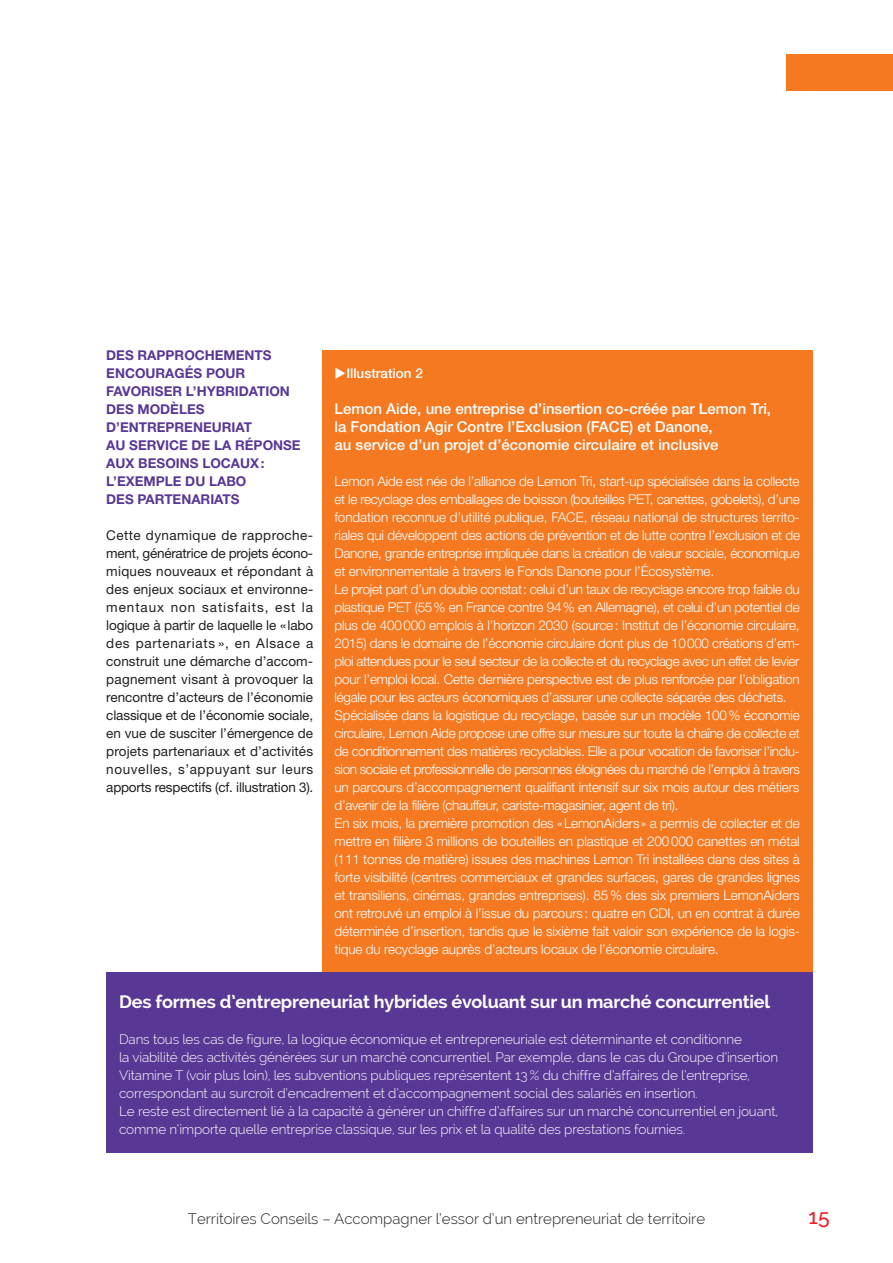
<style>
.page{position:relative;width:893px;height:1263px;background:#fff}
.page>*{position:absolute;margin:0;border:0;box-sizing:border-box;transform-origin:0 0}
.t1{font:500 21px "Raleway";color:#ee1d23}
.t2{font:700 18px "Raleway";letter-spacing:-.01em;color:#fff}
.t3{font:500 15px/18px "Helvetica Neue LT Std";color:#fff}
.t4{font:300 15px "Raleway";color:#231f20}
.t5{font:300 13.5px/18px "Helvetica Neue LT Std";letter-spacing:-.01em;color:#fff}
.t6{font:300 13.5px/18px "Raleway";letter-spacing:-.01em;color:#fff}
.t7{font:13.5px/18px "Helvetica Neue LT Std";letter-spacing:.01em;color:#231f20;text-align:justify}
.t8{font:700 13.5px/18px "Helvetica Neue LT Std";color:#593795}
.t9{font:500 13.5px "Helvetica Neue LT Std";color:#fff}
</style>
<div class="page">
<div style="left:787px;top:54px;width:106px;height:36px;background:#f47921"></div>
<div style="left:322px;top:350px;width:490px;height:622px;background:#f47921"></div>
<div style="left:106px;top:972px;width:706px;height:180px;background:#593795"></div>
<p class="t8" style="left:106px;top:346px;width:196px">DES RAPPROCHEMENTS<br>ENCOURAGÉS POUR<br>FAVORISER L’HYBRIDATION<br>DES MODÈLES<br>D’ENTREPRENEURIAT<br>AU SERVICE DE LA RÉPONSE<br>AUX BESOINS LOCAUX:<br>L’EXEMPLE DU LABO<br>DES PARTENARIATS</p>
<p class="t7" style="left:106px;top:526px;width:209px">Cette dynamique de rapproche&shy;ment, génératrice de projets écono&shy;miques nouveaux et répondant à des enjeux sociaux et environne&shy;mentaux non satisfaits, est la logique à partir de laquelle le «labo des partenariats », en Alsace a construit une démarche d’accom&shy;pagnement visant à provoquer la rencontre d’acteurs de l’économie classique et de l’économie sociale, en vue de susciter l’émergence de projets partenariaux et d’activités nouvelles, s’appuyant sur leurs apports respectifs (cf. illustration 3).</p>
<p class="t9" style="left:334px;top:365px;width:90px">◆Illustration 2</p>
<p class="t3" style="left:334px;top:400px;width:438px">Lemon Aide, une entreprise d’insertion co-créée par Lemon Tri, la Fondation Agir Contre l’Exclusion (FACE</p>
<p class="t3" style="left:334px;top:418px;width:386px;text-indent:295px">) et Danone, au service d’un projet d’économie circulaire et inclusive</p>
<p class="t5" style="left:334px;top:472px;width:467px;text-align:justify">Lemon Aide est née de l’alliance de Lemon Tri, start-up spécialisée dans la collecte et le recyclage des emballages de boisson (bouteilles PET, canettes, gobelets), d’une fondation reconnue d’utilité publique, FACE</p>
<p class="t5" style="left:334px;top:508px;width:467px;text-indent:249px">, réseau national de structures territo&shy;riales qui développent des actions de prévention et de lutte contre l’exclusion et de Danone, grande entreprise impliquée dans la création de valeur sociale, économique et environnementale à travers le Fonds Danone pour l’Écosystème.<br>Le projet part d’un double constat: celui d’un taux de recyclage encore trop faible du plastique PET</p>
<p class="t5" style="left:334px;top:598px;width:467px;text-indent:80px">(55% en France contre 94% en Allemagne), et celui d’un potentiel de plus de 400000 emplois à l’horizon 2030 (source: Institut de l’économie circulaire, 2015) dans le domaine de l’économie circulaire dont plus de 10000 créations d’em&shy;ploi attendues pour le seul secteur de la collecte et du recyclage avec un effet de levier pour l’emploi local. Cette dernière perspective est de plus renforcée par l’obligation légale pour les acteurs économiques d’assurer une collecte séparée des déchets.<br>Spécialisée dans la logistique du recyclage, basée sur un modèle 100% économie circulaire, Lemon Aide propose une offre sur mesure sur toute la chaîne de collecte et de conditionnement des matières recyclables. Elle a pour vocation de favoriser l’inclu&shy;sion sociale et professionnelle de personnes éloignées du marché de l’emploi à travers un parcours d’accompagnement qualifiant intensif sur six mois autour des métiers d’avenir de la filière (chauffeur, cariste-magasinier, agent de tri).<br>En six mois, la première promotion des « LemonAiders» a permis de collecter et de mettre en filière 3 millions de bouteilles en plastique et 200000 canettes en métal (111 tonnes de matière) issues des machines Lemon Tri installées dans des sites à forte visibilité (centres commerciaux et grandes surfaces, gares de grandes lignes et transiliens, cinémas, grandes entreprises). 85% des six premiers LemonAiders ont retrouvé un emploi à l’issue du parcours: quatre en CDI , un en contrat à durée déterminée d’insertion, tandis que le sixième fait valoir son expérience de la logis&shy;tique du recyclage auprès d’acteurs locaux de l’économie circulaire.</p>
<h2 class="t2" style="left:119px;top:991px;width:652px">Des formes d’entrepreneuriat hybrides évoluant sur un marché concurrentiel</h2>
<p class="t6" style="left:119px;top:1030px;width:661px">Dans tous les cas de figure, la logique économique et entrepreneuriale est déterminante et conditionne<br>la viabilité des activités générées sur un marché concurrentiel. Par exemple, dans le cas du Groupe d’insertion Vitamine T (voir plus loin), les subventions publiques représentent 13 % du chiffre d’affaires de l’entreprise, correspondant au surcroît d’encadrement et d’accompagnement social des salariés en insertion.<br>Le reste est directement lié à la capacité à générer un chiffre d’affaires sur un marché concurrentiel en jouant, comme n’importe quelle entreprise classique, sur les prix et la qualité des prestations fournies.</p>
<p class="t4" style="left:188px;top:1210px;width:519px">Territoires Conseils – Accompagner l’essor d’un entrepreneuriat de territoire</p>
<h1 class="t1" style="left:809px;top:1204px;width:22px">15</h1>
</div>
